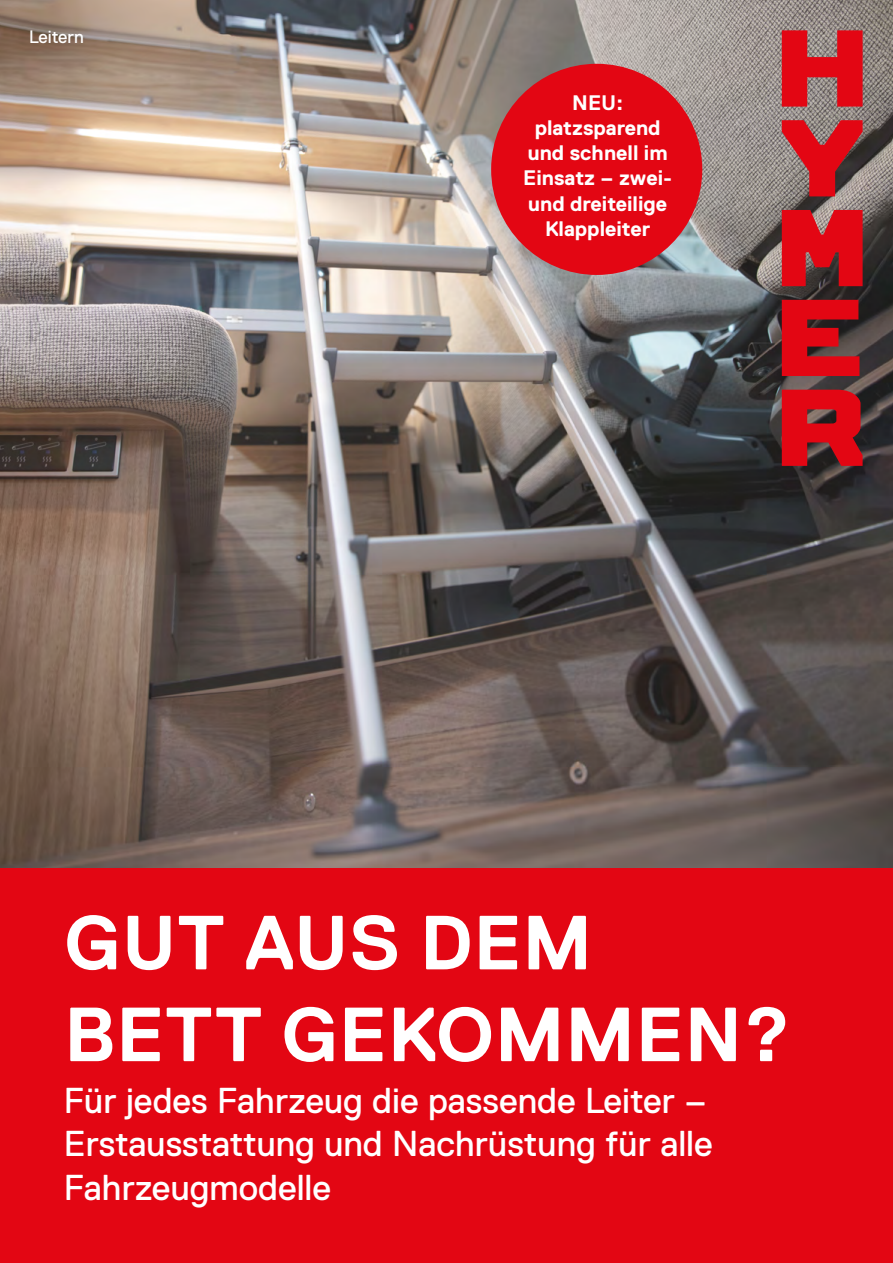
<style>
.page{position:relative;width:893px;height:1263px;background:#fff}
.page>*{position:absolute;margin:0;border:0;box-sizing:border-box;transform-origin:0 0}
.t1{font:700 76.5px/91.8px "Replica Pro";letter-spacing:.01em;color:#fff}
.t2{font:36px/43.2px "Replica Pro";color:#fff}
.t3{font:700 21px/25.2px "Replica Pro";color:#fff;text-align:center}
.t4{font:18px "Replica Pro";color:#fff}
</style>
<div class="page">
<div style="left:0;top:867px;width:893px;height:396px;background:#e30613"></div>
<img style="left:0;top:0;width:893px;height:867px">
<svg style="left:782px;top:30px;width:81px;height:77px;background:#cc2c34"></svg>
<svg style="left:782px;top:300px;width:77px;height:76px;background:#bd111b"></svg>
<svg style="left:782px;top:210px;width:81px;height:76px;background:#c9151f"></svg>
<svg style="left:782px;top:120px;width:81px;height:76px;background:#b03b40"></svg>
<svg style="left:782px;top:390px;width:81px;height:76px;background:#be111b"></svg>
<div style="left:491px;top:64px;width:211px;height:211px;background:#e30613;border-radius:50%"></div>
<p class="t4" style="left:29px;top:27px;width:56px">Leitern</p>
<p class="t3" style="left:523px;top:90px;width:150px">NEU: platzsparend und schnell im<br>Einsatz – zwei&shy;und dreiteilige<br>Klappleiter</p>
<h1 class="t1" style="left:64px;top:897px;width:729px">GUT AUS DEM<br>BETT GEKOMMEN?</h1>
<p class="t2" style="left:64px;top:1079px;width:651px">Für jedes Fahrzeug die passende Leiter –<br>Erstausstattung und Nachrüstung für alle<br>Fahrzeugmodelle</p>
</div>
